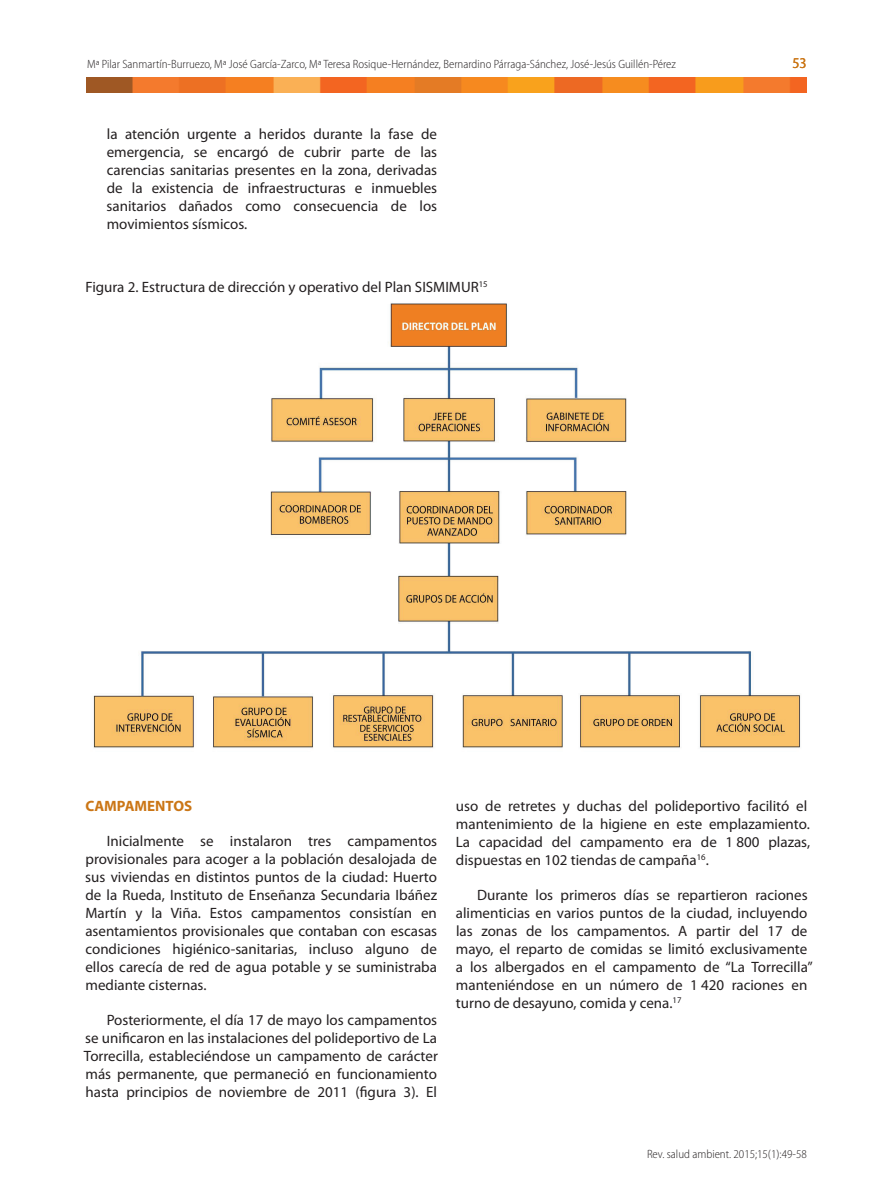
<style>
.page{position:relative;width:893px;height:1191px;background:#fff}
.page>*{position:absolute;margin:0;border:0;box-sizing:border-box;transform-origin:0 0}
.t1{font:15px/18px "Myriad Pro";color:#231f20;text-align:justify}
.t2{font:700 15px "Myriad Pro";color:#cb7616}
.t3{font:semi-condensed 15px "Myriad Pro";color:#cb7616}
.t4{font:300 semi-condensed 12px "Myriad Pro";color:#231f20}
</style>
<div class="page">
<img style="left:86px;top:77px;width:721px;height:15px">
<img style="left:93px;top:303px;width:708px;height:445px">
<p class="t4" style="left:87px;top:57px;width:590px">Mª Pilar Sanmartín-Burruezo, Mª José García-Zarco, Mª Teresa Rosique-Hernández, Bernardino Párraga-Sánchez, José-Jesús Guillén-Pérez</p>
<p class="t3" style="left:792px;top:54px;width:16px">53</p>
<p class="t1" style="left:107px;top:125px;width:332px">la atención urgente a heridos durante la fase de emergencia, se encargó de cubrir parte de las carencias sanitarias presentes en la zona, derivadas de la existencia de infraestructuras e inmuebles sanitarios dañados como consecuencia de los movimientos sísmicos.</p>
<p class="t1" style="left:85px;top:278px;width:404px">Figura 2. Estructura de dirección y operativo del Plan SISMIMUR<sup>15</sup></p>
<p class="t2" style="left:85px;top:796px;width:108px">CAMPAMENTOS</p>
<p class="t1" style="left:85px;top:831px;width:353px;text-indent:22px">Inicialmente se instalaron tres campamentos provisionales para acoger a la población desalojada de sus viviendas en distintos puntos de la ciudad: Huerto de la Rueda, Instituto de Enseñanza Secundaria Ibáñez Martín y la Viña. Estos campamentos consistían en asentamientos provisionales que contaban con escasas condiciones higiénico-sanitarias, incluso alguno de ellos carecía de red de agua potable y se suministraba mediante cisternas.</p>
<p class="t1" style="left:84px;top:1010px;width:355px;text-indent:23px">Posteriormente, el día 17 de mayo los campamentos se unificaron en las instalaciones del polideportivo de La Torrecilla, estableciéndose un campamento de carácter más permanente, que permaneció en funcionamiento hasta principios de noviembre de 2011 (figura 3). El</p>
<p class="t1" style="left:456px;top:796px;width:356px;text-align:left">uso de retretes y duchas del polideportivo facilitó el mantenimiento de la higiene en este emplazamiento.<br>La capacidad del campamento era de 1 800 plazas, dispuestas en 102 tiendas de campaña<sup>16</sup>.</p>
<p class="t1" style="left:456px;top:885px;width:358px;text-align:left;text-indent:21px">Durante los primeros días se repartieron raciones alimenticias en varios puntos de la ciudad, incluyendo las zonas de los campamentos. A partir del 17 de mayo, el reparto de comidas se limitó exclusivamente a los albergados en el campamento de “La Torrecilla” manteniéndose en un número de 1 420 raciones en turno de desayuno, comida y cena.<sup>17</sup></p>
<p class="t4" style="left:647px;top:1146px;width:161px">Rev. salud ambient. 2015;15(1):49-58</p>
</div>
